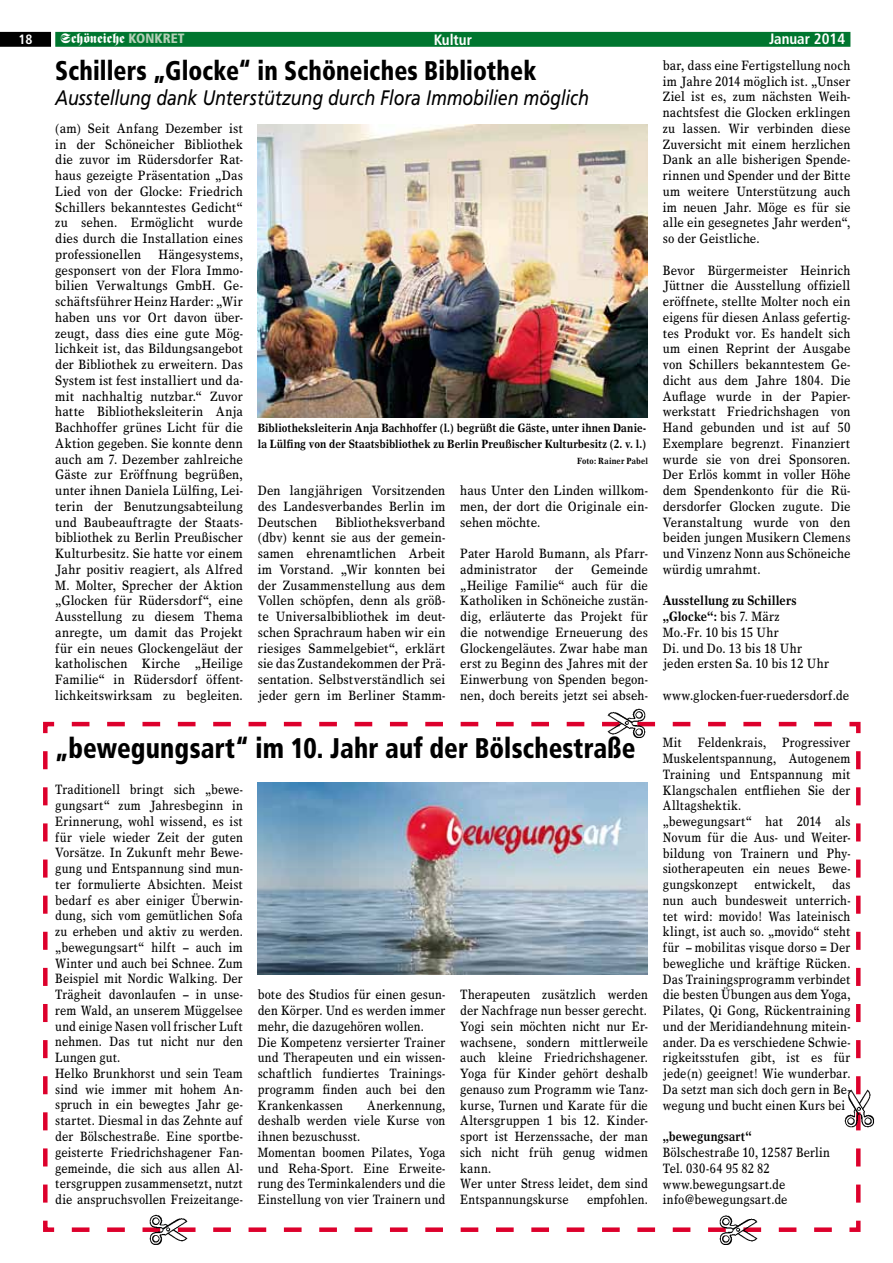
<style>
.page{position:relative;width:893px;height:1263px;background:#fff}
.page>*{position:absolute;margin:0;border:0;box-sizing:border-box;transform-origin:0 0}
.t1{font:900 condensed 28.5px "Frutiger";letter-spacing:.005em;color:#000;scale:.9 1}
.t2{font:900 condensed 27px "Frutiger";letter-spacing:.005em;color:#000;scale:.9 1}
.t3{font:italic 21px "Frutiger";letter-spacing:-.01em;color:#000;scale:.85 1}
.t4{font:700 condensed 15px "Frutiger";color:#fff}
.t5{font:13.5px/15.8px "Times Europa";letter-spacing:.01em;color:#000;scale:.83 1}
.t6{font:13.5px/15.8px "Times Europa";letter-spacing:.01em;color:#000;text-align:justify;scale:.86 1}
.t7{font:13.5px/15.8px "Times Europa";letter-spacing:.01em;color:#000;text-align:justify;scale:.85 1}
.t8{font:13.5px "Fette Fraktur";color:#fff}
.t9{font:700 13.5px "Times Europa";letter-spacing:.01em;color:#000;scale:.83 1}
.t10{font:700 condensed 13.5px "Frutiger";color:#fff}
.t11{font:700 12px/15.8px "Times Europa";letter-spacing:.01em;color:#000;scale:.85 1}
.t12{font:700 9px "Times Europa";letter-spacing:.02em;color:#000;scale:.85 1}
.s1{font-family:"Frutiger";font-weight:900;font-stretch:condensed;color:#b4d0b7}
.s2{font-weight:700}
</style>
<div class="page">
<div style="left:55px;top:32px;width:795px;height:15px;background:#00762f;border:2px solid #00762f"></div>
<svg style="left:0;top:32px;width:51px;height:15px"></svg>
<img style="left:258px;top:125px;width:390px;height:292px">
<svg style="left:43px;top:721px;width:818px;height:511px"></svg>
<img style="left:147px;top:1213px;width:42px;height:32px">
<img style="left:717px;top:1215px;width:41px;height:30px">
<img style="left:607px;top:708px;width:41px;height:33px">
<img style="left:842px;top:1088px;width:33px;height:42px">
<p class="t10" style="left:18px;top:31px;width:16px">18</p>
<p class="t8" style="left:61px;top:31px;width:125px">Schöneiche <span class="s1">Konkret</span></p>
<p class="t4" style="left:434px;top:30px;width:40px">Kultur</p>
<p class="t4" style="left:769px;top:30px;width:77px">Januar 2014</p>
<h2 class="t2" style="left:55px;top:54px;width:536px">Schillers „Glocke“ in Schöneiches Bibliothek</h2>
<h3 class="t3" style="left:55px;top:85px;width:629px">Ausstellung dank Unterstützung durch Flora Immobilien möglich</h3>
<p class="t6" style="left:55px;top:120px;width:220px">(am) Seit Anfang Dezember ist in der Schöneicher Bibliothek die zuvor im Rüdersdorfer Rat&shy;haus gezeigte Präsentation „Das Lied von der Glocke: Friedrich Schillers bekanntestes Gedicht“ zu sehen. Ermöglicht wurde dies durch die Installation eines professionellen</p>
<p class="t6" style="left:55px;top:246px;width:220px;text-indent:103px">Hängesystems, gesponsert von der Flora Immo&shy;bilien Verwaltungs GmbH. Ge&shy;schäftsführer Heinz Harder: „Wir haben uns vor Ort davon über&shy;zeugt, dass dies eine gute Mög&shy;lichkeit ist, das Bildungsangebot der Bibliothek zu erweitern. Das System ist fest installiert und da&shy;mit nachhaltig nutzbar.“ Zuvor hatte Bibliotheksleiterin Anja Bachhoffer grünes Licht für die Aktion gegeben. Sie konnte denn auch am 7. Dezember zahlreiche Gäste zur Eröffnung begrüßen, unter ihnen Daniela Lülfing, Lei&shy;terin der Benutzungsabteilung und Baubeauftragte der Staats&shy;bibliothek zu Berlin Preußischer Kulturbesitz. Sie hatte vor einem Jahr positiv reagiert, als Alfred M. Molter, Sprecher der Aktion „Glocken für Rüdersdorf“, eine Ausstellung zu diesem Thema anregte, um damit das Projekt für ein neues Glockengeläut der katholischen Kirche „Heilige Familie“ in Rüdersdorf öffent&shy;lichkeitswirksam zu begleiten.</p>
<p class="t11" style="left:258px;top:420px;width:458px">Bibliotheksleiterin Anja Bachhoffer (l.) begrüßt die Gäste, unter ihnen Danie&shy;la Lülfing von der Staatsbibliothek zu Berlin Preußischer Kulturbesitz (2. v. l.)</p>
<p class="t12" style="left:577px;top:455px;width:85px">Foto: Rainer Pabel</p>
<p class="t6" style="left:258px;top:482px;width:220px">Den langjährigen Vorsitzenden des Landesverbandes Berlin im Deutschen</p>
<p class="t6" style="left:258px;top:514px;width:220px;text-indent:78px">Bibliotheksverband (dbv) kennt sie aus der gemein&shy;samen ehrenamtlichen Arbeit im Vorstand. „Wir konnten bei der Zusammenstellung aus dem Vollen schöpfen, denn als größ&shy;te Universalbibliothek im deut&shy;schen Sprachraum haben wir ein riesiges Sammelgebiet“, erklärt sie das Zustandekommen der Prä&shy;sentation. Selbstverständlich sei jeder gern im Berliner Stamm-</p>
<p class="t6" style="left:460px;top:482px;width:220px">haus Unter den Linden willkom&shy;men, der dort die Originale ein&shy;sehen möchte.</p>
<p class="t7" style="left:460px;top:545px;width:222px">Pater Harold Bumann, als Pfarr&shy;administrator</p>
<p class="t7" style="left:460px;top:561px;width:222px;text-indent:131px">Gemeinde „Heilige Familie“ auch für die Katholiken in Schöneiche zustän&shy;dig, erläuterte das Projekt für die notwendige Erneuerung des Glockengeläutes. Zwar habe man erst zu Beginn des Jahres mit der Einwerbung von Spenden begon&shy;nen, doch bereits jetzt sei abseh-</p>
<p class="t7" style="left:555px;top:561px;width:23px">der</p>
<h1 class="t1" style="left:55px;top:731px;width:646px">„bewegungsart“ im 10. Jahr auf der Bölschestraße</h1>
<p class="t5" style="left:55px;top:781px;width:228px">Traditionell bringt sich „bewe&shy;gungsart“ zum Jahresbeginn in<br>Erinnerung, wohl wissend, es ist für viele wieder Zeit der guten<br>Vorsätze. In Zukunft mehr Bewe&shy;gung und Entspannung sind mun&shy;ter formulierte Absichten. Meist bedarf es aber einiger Überwin&shy;dung, sich vom gemütlichen Sofa zu erheben und aktiv zu werden. „bewegungsart“ hilft – auch im<br>Winter und auch bei Schnee. Zum<br>Beispiel mit Nordic Walking. Der<br>Trägheit davonlaufen – in unse&shy;rem Wald, an unserem Müggelsee und einige Nasen voll frischer Luft nehmen. Das tut nicht nur den<br>Lungen gut.<br>Helko Brunkhorst und sein Team sind wie immer mit hohem An&shy;spruch in ein bewegtes Jahr ge&shy;startet. Diesmal in das Zehnte auf der Bölschestraße. Eine sportbe&shy;geisterte Friedrichshagener Fan&shy;gemeinde, die sich aus allen Al&shy;tersgruppen zusammensetzt, nutzt die anspruchsvollen Freizeitange-</p>
<p class="t5" style="left:258px;top:986px;width:228px">bote des Studios für einen gesun&shy;den Körper. Und es werden immer mehr, die dazugehören wollen.<br>Die Kompetenz versierter Trainer und Therapeuten und ein wissen&shy;schaftlich fundiertes Trainings&shy;programm finden auch bei den<br>Krankenkassen</p>
<p class="t5" style="left:258px;top:1097px;width:228px;text-indent:110px">Anerkennung, deshalb werden viele Kurse von ihnen bezuschusst.<br>Momentan boomen Pilates, Yoga und Reha-Sport. Eine Erweite&shy;rung des Terminkalenders und die<br>Einstellung von vier Trainern und</p>
<p class="t5" style="left:460px;top:986px;width:228px">Therapeuten zusätzlich werden der Nachfrage nun besser gerecht.<br>Yogi sein möchten nicht nur Er&shy;wachsene, sondern mittlerweile auch kleine Friedrichshagener.<br>Yoga für Kinder gehört deshalb genauso zum Programm wie Tanz&shy;kurse, Turnen und Karate für die<br>Altersgruppen 1 bis 12. Kinder&shy;sport ist Herzenssache, der man sich nicht früh genug widmen kann.<br>Wer unter Stress leidet, dem sind<br>Entspannungskurse</p>
<p class="t5" style="left:587px;top:1191px;width:75px">empfohlen.</p>
<p class="t7" style="left:663px;top:57px;width:222px">bar, dass eine Fertigstellung noch im Jahre 2014 möglich ist. „Unser Ziel ist es, zum nächsten Weih&shy;nachtsfest die Glocken erklingen zu lassen. Wir verbinden diese Zuversicht mit einem herzlichen Dank an alle bisherigen Spende&shy;rinnen und Spender und der Bitte um weitere Unterstützung auch im neuen Jahr. Möge es für sie alle ein gesegnetes Jahr werden“, so der Geistliche.</p>
<p class="t7" style="left:663px;top:262px;width:222px">Bevor Bürgermeister Heinrich Jüttner die Ausstellung offiziell eröffnete, stellte Molter noch ein eigens für diesen Anlass gefertig&shy;tes Produkt vor. Es handelt sich um einen Reprint der Ausgabe von Schillers bekanntestem Ge&shy;dicht aus dem Jahre 1804. Die Auflage wurde in der Papier&shy;werkstatt Friedrichshagen von Hand gebunden und ist auf 50<br>Exemplare begrenzt. Finanziert wurde sie von drei Sponsoren.<br>Der Erlös kommt in voller Höhe dem Spendenkonto für die Rü&shy;dersdorfer Glocken zugute. Die Veranstaltung wurde von den beiden jungen Musikern Clemens und Vinzenz Nonn aus Schöneiche würdig umrahmt.</p>
<p class="t7" style="left:663px;top:593px;width:197px;text-align:left"><span class="s2">Ausstellung zu Schillers „Glocke“:</span> bis 7. März<br>Mo.-Fr. 10 bis 15 Uhr<br>Di. und Do. 13 bis 18 Uhr jeden ersten Sa. 10 bis 12 Uhr</p>
<p class="t7" style="left:663px;top:687px;width:221px">www.glocken-fuer-ruedersdorf.de</p>
<p class="t5" style="left:663px;top:734px;width:228px">Mit Feldenkrais, Progressiver<br>Muskelentspannung, Autogenem<br>Training und Entspannung mit<br>Klangschalen entfliehen Sie der<br>Alltagshektik.<br>„bewegungsart“ hat 2014 als<br>Novum für die Aus- und Weiter&shy;bildung von Trainern und Phy&shy;siotherapeuten ein neues Bewe&shy;gungskonzept entwickelt, das nun auch bundesweit unterrich&shy;tet wird: movido! Was lateinisch klingt, ist auch so. „movido“ steht für – mobilitas visque dorso = Der bewegliche und kräftige Rücken.<br>Das Trainingsprogramm verbindet die besten Übungen aus dem Yoga,<br>Pilates, Qi Gong, Rückentraining und der Meridiandehnung mitein&shy;ander. Da es verschiedene Schwie&shy;rigkeitsstufen gibt, ist es für jede(n) geeignet! Wie wunderbar.<br>Da setzt man sich doch gern in Be&shy;wegung und bucht einen Kurs bei</p>
<p class="t9" style="left:663px;top:1128px;width:108px">„bewegungsart“</p>
<p class="t5" style="left:663px;top:1144px;width:203px">Bölschestraße 10, 12587 Berlin<br>Tel. 030-64 95 82 82 www.bewegungsart.de info@bewegungsart.de</p>
</div>
